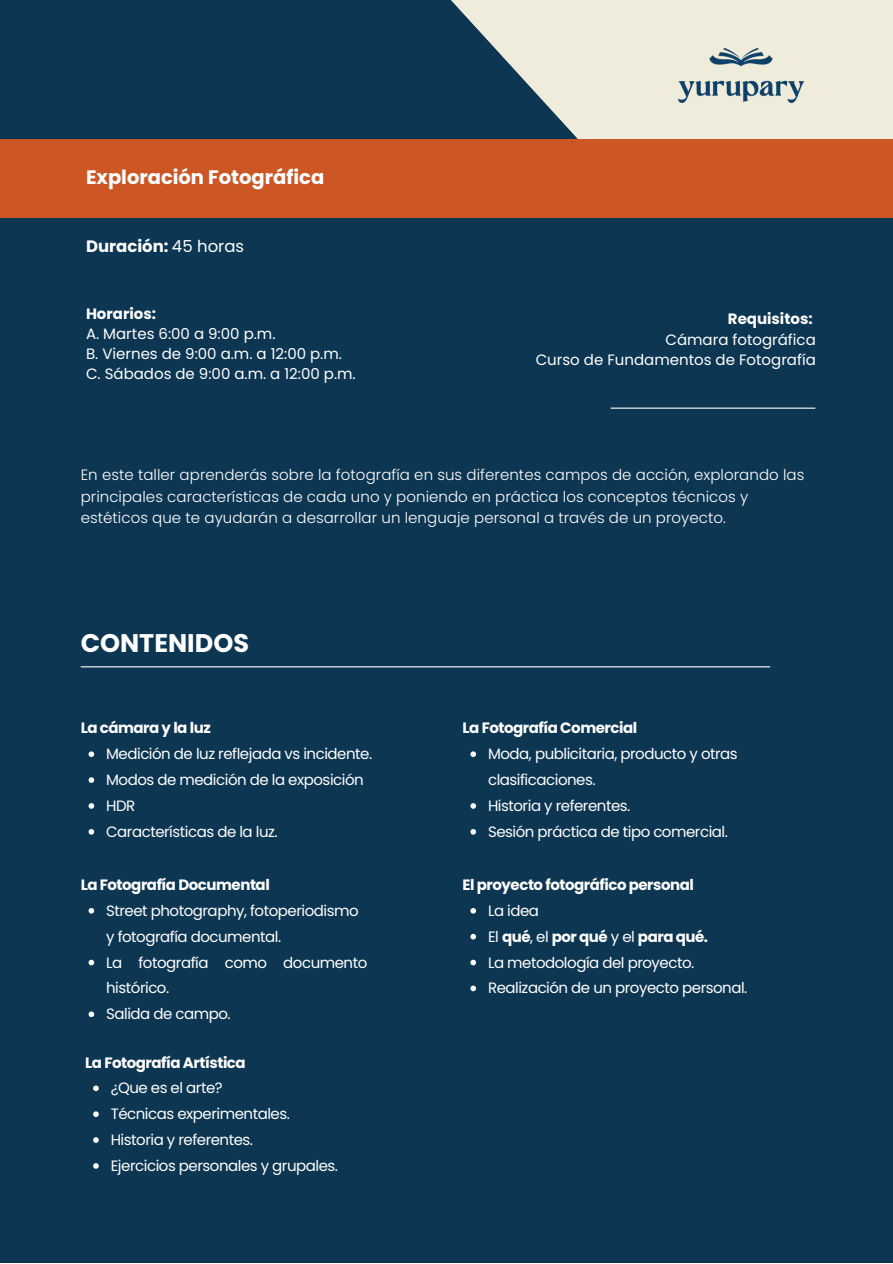
<style>
.page{position:relative;width:893px;height:1264px;background:#fff}
.page>*{position:absolute;margin:0;border:0;box-sizing:border-box;transform-origin:0 0}
.t1{font:700 25.5px "Poppins";color:#fff}
.t2{font:700 19.5px "Poppins";color:#fff}
.t3{font:700 16.5px "Poppins";color:#fff}
.t4{font:15px/25.8px "Poppins";letter-spacing:-.03em;color:#fff}
.t5{font:300 15px/21.3px "Poppins";letter-spacing:.005em;color:#fff}
.t6{font:700 15px "Poppins";letter-spacing:-.03em;color:#fff}
.t7{font:15px "Poppins";color:#fff}
.t8{font:700 15px "Poppins";color:#fff}
.s1{font-weight:400}
</style>
<div class="page">
<div style="left:0;top:0;width:892px;height:1262px;background:#0d3652"></div>
<svg style="left:451px;top:0;width:441px;height:139px;fill:#efecdb"></svg>
<img style="left:678px;top:49px;width:125px;height:54px">
<div style="left:0;top:139px;width:892px;height:79px;background:#cc5725"></div>
<svg style="left:89px;top:751px;width:5px;height:6px"></svg>
<svg style="left:89px;top:777px;width:5px;height:6px"></svg>
<svg style="left:89px;top:803px;width:5px;height:5px"></svg>
<svg style="left:89px;top:829px;width:5px;height:5px"></svg>
<svg style="left:470px;top:908px;width:6px;height:5px"></svg>
<svg style="left:470px;top:933px;width:6px;height:6px"></svg>
<svg style="left:470px;top:959px;width:6px;height:6px"></svg>
<svg style="left:470px;top:985px;width:6px;height:6px"></svg>
<svg style="left:89px;top:908px;width:5px;height:5px"></svg>
<svg style="left:89px;top:959px;width:5px;height:6px"></svg>
<svg style="left:89px;top:1011px;width:5px;height:6px"></svg>
<svg style="left:93px;top:1085px;width:6px;height:6px"></svg>
<svg style="left:93px;top:1111px;width:6px;height:5px"></svg>
<svg style="left:93px;top:1137px;width:6px;height:5px"></svg>
<svg style="left:93px;top:1163px;width:6px;height:5px"></svg>
<svg style="left:470px;top:751px;width:6px;height:6px"></svg>
<svg style="left:470px;top:803px;width:6px;height:5px"></svg>
<svg style="left:470px;top:829px;width:6px;height:5px"></svg>
<hr style="left:610px;top:407px;width:205px;height:2px;background:#fff">
<hr style="left:81px;top:666px;width:689px;height:1px;background:#fff">
<p class="t2" style="left:86px;top:164px;width:240px">Exploración Fotográfica</p>
<p class="t3" style="left:86px;top:235px;width:160px">Duración: <span class="s1">45 horas</span></p>
<p class="t8" style="left:86px;top:303px;width:72px">Horarios:</p>
<p class="t7" style="left:86px;top:323px;width:191px">A. Martes 6:00 a 9:00 p.m.</p>
<p class="t7" style="left:86px;top:343px;width:257px">B. Viernes de 9:00 a.m. a 12:00 p.m.</p>
<p class="t7" style="left:86px;top:364px;width:271px">C. Sábados de 9:00 a.m. a 12:00 p.m.</p>
<p class="t8" style="left:727px;top:309px;width:86px">Requisitos:</p>
<p class="t7" style="left:665px;top:329px;width:152px">Cámara fotográfica</p>
<p class="t7" style="left:535px;top:349px;width:281px">Curso de Fundamentos de Fotografía</p>
<p class="t5" style="left:81px;top:464px;width:725px">En este taller aprenderás sobre la fotografía en sus diferentes campos de acción, explorando las principales características de cada uno y poniendo en práctica los conceptos técnicos y estéticos que te ayudarán a desarrollar un lenguaje personal a través de un proyecto.</p>
<p class="t1" style="left:81px;top:625px;width:170px">CONTENIDOS</p>
<p class="t6" style="left:81px;top:717px;width:131px">La cámara y la luz</p>
<p class="t4" style="left:106px;top:741px;width:267px">Medición de luz reflejada vs incidente.</p>
<p class="t4" style="left:106px;top:767px;width:259px">Modos de medición de la exposición</p>
<p class="t4" style="left:106px;top:792px;width:31px">HDR</p>
<p class="t4" style="left:106px;top:818px;width:173px">Características de la luz.</p>
<p class="t6" style="left:81px;top:874px;width:190px">La Fotografía Documental</p>
<p class="t4" style="left:106px;top:897px;width:254px">Street photography, fotoperiodismo y fotografía documental.</p>
<p class="t4" style="left:106px;top:949px;width:263px">La fotografía como documento histórico.</p>
<p class="t4" style="left:106px;top:1001px;width:126px">Salida de campo.</p>
<p class="t6" style="left:85px;top:1051px;width:162px">La Fotografía Artística</p>
<p class="t4" style="left:111px;top:1075px;width:113px">¿Que es el arte?</p>
<p class="t4" style="left:111px;top:1101px;width:181px">Técnicas experimentales.</p>
<p class="t4" style="left:111px;top:1126px;width:144px">Historia y referentes.</p>
<p class="t4" style="left:111px;top:1152px;width:229px">Ejercicios personales y grupales.</p>
<p class="t6" style="left:462px;top:717px;width:176px">La Fotografía Comercial</p>
<p class="t4" style="left:488px;top:741px;width:251px">Moda, publicitaria, producto y otras clasificaciones.</p>
<p class="t4" style="left:488px;top:792px;width:144px">Historia y referentes.</p>
<p class="t4" style="left:488px;top:818px;width:241px">Sesión práctica de tipo comercial.</p>
<p class="t6" style="left:462px;top:874px;width:233px">El proyecto fotográfico personal</p>
<p class="t4" style="left:488px;top:897px;width:53px">La idea</p>
<p class="t6" style="left:488px;top:926px;width:221px"><span class="s1">El</span> qué<span class="s1">, el</span> por qué <span class="s1">y el</span> para qué.</p>
<p class="t4" style="left:488px;top:949px;width:208px">La metodología del proyecto.</p>
<p class="t4" style="left:488px;top:975px;width:261px">Realización de un proyecto personal.</p>
</div>
